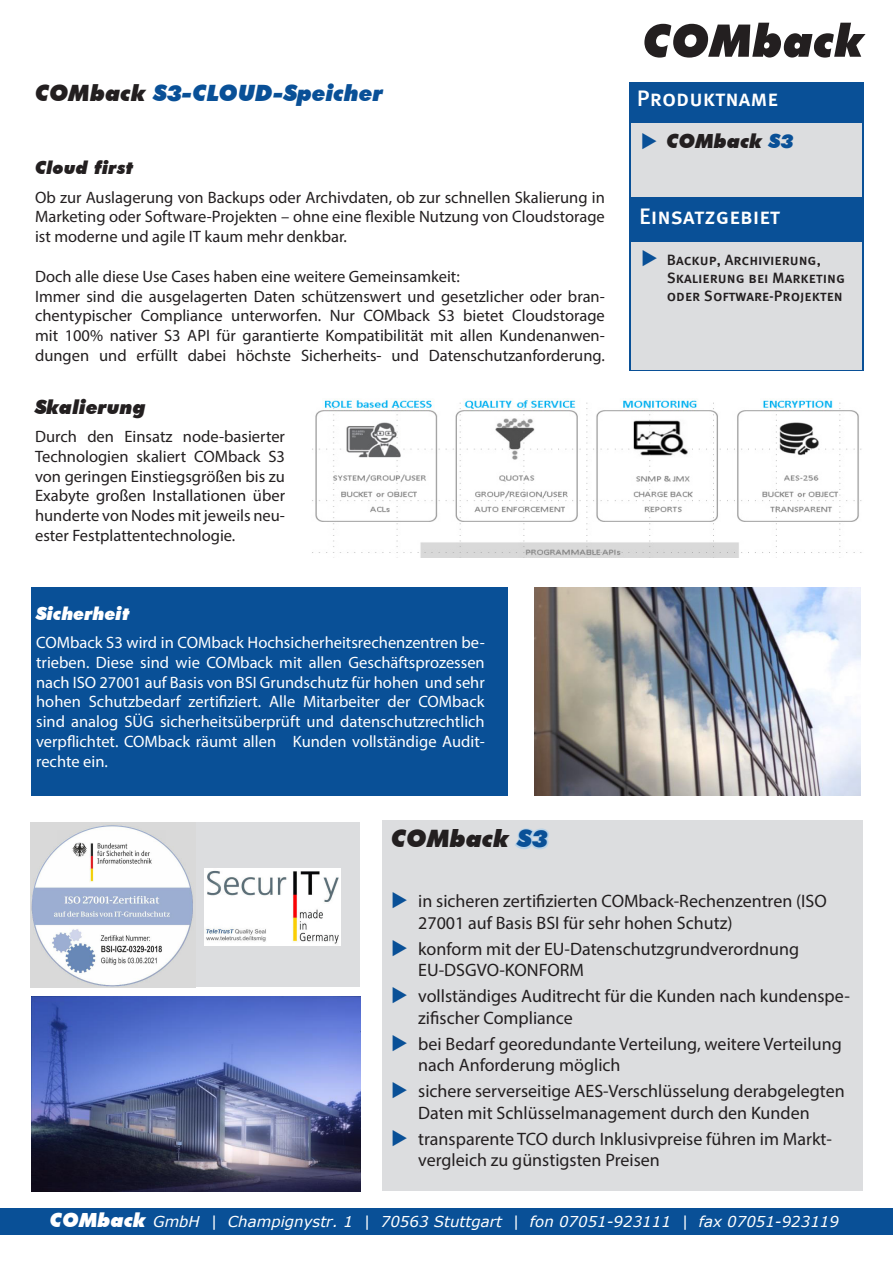
<style>
.page{position:relative;width:893px;height:1263px;background:#fff}
.page>*{position:absolute;margin:0;border:0;box-sizing:border-box;transform-origin:0 0}
.t1{font:italic 900 24px "Futura BT";color:#231f20}
.t2{font:italic 900 22.5px "Futura BT";color:#095097}
.t3{font:22.5px "Meta Medium LF Caps";color:#fff}
.t4{font:italic 900 19.5px "Futura BT";color:#231f20}
.t5{font:18px/21.6px "Myriad Pro";color:#231f20}
.t6{font:italic 900 18px "Futura BT";color:#231f20}
.t7{font:italic 900 18px "Futura BT";color:#fff}
.t8{font:16.5px/19.8px "Myriad Pro";color:#231f20;text-align:justify}
.t9{font:16.5px/19.8px "Myriad Pro";color:#fff;text-align:justify}
.t10{font:italic 15px "Verdana";color:#fff}
.t11{font:15px/18px "Meta Medium LF Caps";color:#231f20}
.s1{color:#231f20}
.s2{color:#095097}
.s3{font-family:"Futura BT";font-weight:900;font-size:19.5px}
</style>
<div class="page">
<div style="left:0;top:1208px;width:893px;height:27px;background:#095097"></div>
<div style="left:32px;top:587px;width:476px;height:209px;background:#095097"></div>
<div style="left:32px;top:823px;width:328px;height:164px;background:#dcdddf"></div>
<div style="left:383px;top:820px;width:480px;height:371px;background:#dcdddf"></div>
<svg style="left:515px;top:828px;width:34px;height:22px"></svg>
<img style="left:312px;top:399px;width:550px;height:159px">
<img style="left:535px;top:587px;width:326px;height:208px">
<img style="left:32px;top:996px;width:328px;height:195px">
<svg style="left:644px;top:23px;width:221px;height:35px"></svg>
<div style="left:629px;top:82px;width:234px;height:289px;background:#095097"></div>
<div style="left:631px;top:123px;width:231px;height:74px;background:#dcdddf"></div>
<div style="left:631px;top:242px;width:231px;height:127px;background:#dcdddf"></div>
<img style="left:30px;top:823px;width:164px;height:164px">
<img style="left:204px;top:869px;width:136px;height:77px">
<p class="t2" style="left:35px;top:79px;width:350px"><span class="s1">COMback</span> S3-CLOUD-Speicher</p>
<p class="t6" style="left:35px;top:157px;width:100px">Cloud first</p>
<p class="t8" style="left:35px;top:187px;width:571px">Ob zur Auslagerung von Backups oder Archivdaten, ob zur schnellen Skalierung in Marketing oder Software-Projekten – ohne eine flexible Nutzung von Cloudstorage ist moderne und agile IT kaum mehr denkbar.</p>
<p class="t8" style="left:35px;top:266px;width:426px">Doch alle diese Use Cases haben eine weitere Gemeinsamkeit:</p>
<p class="t8" style="left:35px;top:286px;width:571px">Immer sind die ausgelagerten Daten schützenswert und gesetzlicher oder bran&shy;chentypischer Compliance unterworfen. Nur COMback S3 bietet Cloudstorage mit 100% nativer S3 API für garantierte Kompatibilität mit allen Kundenanwen&shy;dungen und erfüllt dabei höchste Sicherheits- und Datenschutzanforderung.</p>
<p class="t4" style="left:35px;top:395px;width:112px">Skalierung</p>
<p class="t8" style="left:35px;top:426px;width:251px">Durch den Einsatz node-basierter Technologien skaliert COMback S3 von geringen Einstiegsgrößen bis zu Exabyte großen Installationen über hunderte von Nodes mit jeweils neu&shy;ester Festplattentechnologie.</p>
<p class="t7" style="left:36px;top:602px;width:95px">Sicherheit</p>
<p class="t9" style="left:36px;top:632px;width:450px">COMback S3 wird in COMback Hochsicherheitsrechenzentren be&shy;trieben. Diese sind wie COMback mit allen Geschäftsprozessen nach ISO 27001 auf Basis von BSI Grundschutz für hohen und sehr hohen Schutzbedarf zertifiziert. Alle Mitarbeiter der COMback sind analog SÜG sicherheitsüberprüft und datenschutzrechtlich verpflichtet. COMback räumt allen Kunden vollständige Audit&shy;rechte ein.</p>
<p class="t1" style="left:391px;top:824px;width:159px">COMback <span class="s2">S3</span></p>
<p class="t3" style="left:637px;top:85px;width:143px">Produktname</p>
<p class="t4" style="left:666px;top:129px;width:129px">COMback <span class="s2">S3</span></p>
<p class="t3" style="left:639px;top:203px;width:143px">Einsatzgebiet</p>
<p class="t11" style="left:667px;top:251px;width:180px">Backup, Archivierung,<br>Skalierung bei Marketing oder Software-Projekten</p>
<p class="t5" style="left:418px;top:890px;width:410px">in sicheren zertifizierten COMback-Rechenzentren (ISO<br>27001 auf Basis BSI für sehr hohen Schutz)</p>
<p class="t5" style="left:418px;top:937px;width:382px">konform mit der EU-Datenschutzgrundverordnung<br>EU-DSGVO-KONFORM</p>
<p class="t5" style="left:418px;top:985px;width:433px">vollständiges Auditrecht für die Kunden nach kundenspe&shy;zifischer Compliance</p>
<p class="t5" style="left:418px;top:1032px;width:425px">bei Bedarf georedundante Verteilung, weitere Verteilung nach Anforderung möglich</p>
<p class="t5" style="left:418px;top:1080px;width:428px">sichere serverseitige AES-Verschlüsselung derabgelegten<br>Daten mit Schlüsselmanagement durch den Kunden</p>
<p class="t5" style="left:418px;top:1127px;width:415px">transparente TCO durch Inklusivpreise führen im Markt&shy;vergleich zu günstigsten Preisen</p>
<p class="t10" style="left:50px;top:1211px;width:790px"><span class="s3">COMback</span> GmbH | Champignystr. 1 | 70563 Stuttgart | fon 07051-923111 | fax 07051-923119</p>
</div>
